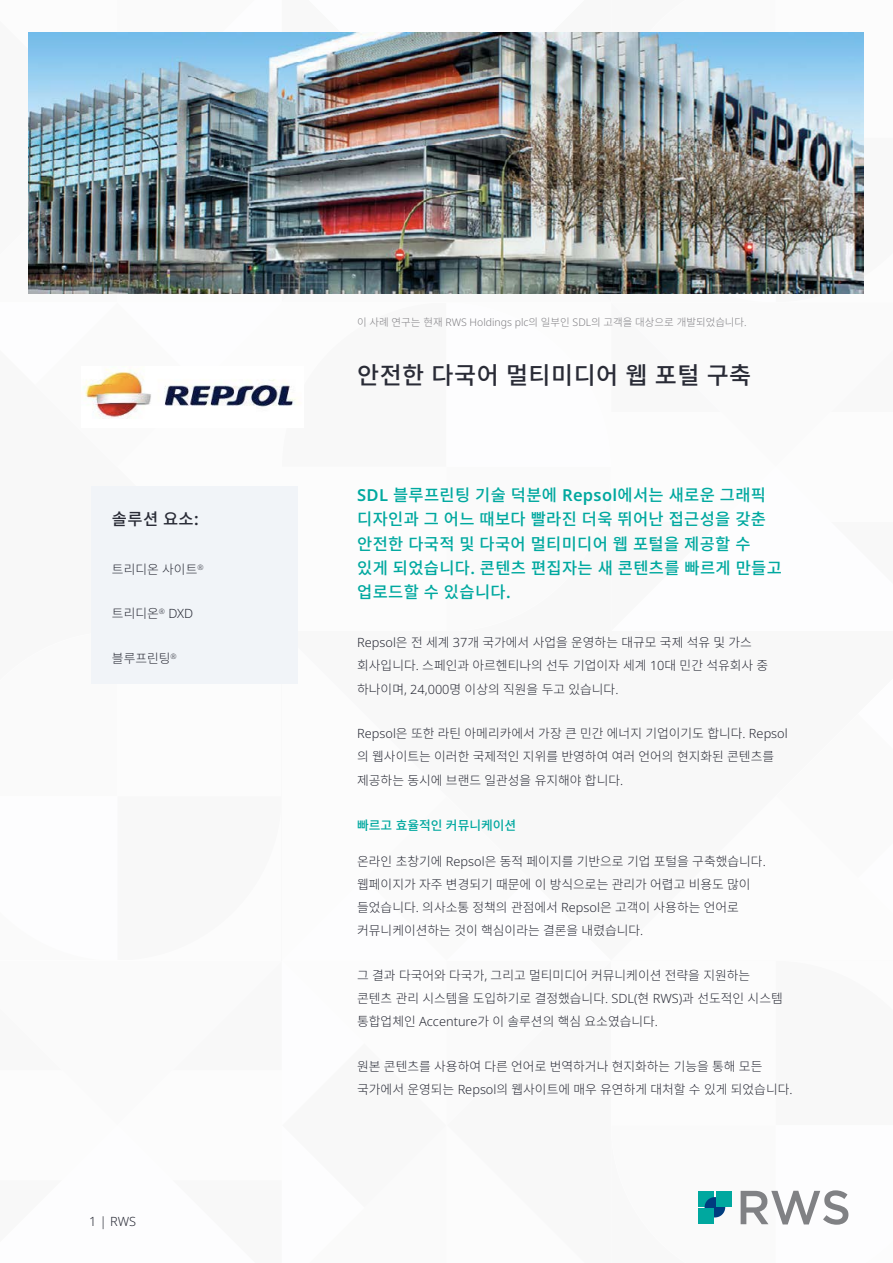
<style>
.page{position:relative;width:893px;height:1263px;background:#fff}
.page>*{position:absolute;margin:0;border:0;box-sizing:border-box;transform-origin:0 0}
.t1{font:500 24px "Noto Sans CJ Kkr";letter-spacing:.02em;color:#292b36}
.t2{font:500 16.5px/24.3px "Noto Sans CJ Kkr";letter-spacing:.02em;color:#00a89f}
.t3{font:500 16.5px "Noto Sans CJ Kkr";color:#292b36}
.t4{font:300 12.75px/23.2px "Noto Sans CJ Kkr";color:#292b36}
.t5{font:500 12.75px "Noto Sans CJ Kkr";color:#00a89f}
.t6{font:300 12.75px "Noto Sans";color:#292b36}
.t7{font:300 10.5px "Noto Sans CJ Kkr";color:#807f83}
.s1{font-family:"Noto Sans";font-weight:600}
.s2{font-family:"Noto Sans"}
</style>
<div class="page">
<img style="left:28px;top:32px;width:836px;height:1193px">
<div style="left:91px;top:486px;width:207px;height:198px;background:#f1f4f8"></div>
<p class="t3" style="left:112px;top:510px;width:88px">솔루션 요소<span class="s1">:</span></p>
<p class="t4" style="left:112px;top:558px;width:93px">트리디온 사이트<sup>®</sup></p>
<p class="t4" style="left:112px;top:602px;width:83px">트리디온<sup>®</sup> <span class="s2">DXD</span></p>
<p class="t4" style="left:112px;top:647px;width:66px">블루프린팅<sup>®</sup></p>
<p class="t6" style="left:89px;top:1212px;width:48px">1 | RWS</p>
<p class="t7" style="left:357px;top:316px;width:391px">이 사례 연구는 현재 <span class="s2">RWS Holdings plc</span>의 일부인 <span class="s2">SDL</span>의 고객을 대상으로 개발되었습니다<span class="s2">.</span></p>
<h1 class="t1" style="left:357px;top:361px;width:396px">안전한 다국어 멀티미디어 웹 포털 구축</h1>
<p class="t2" style="left:357px;top:483px;width:426px"><span class="s1">SDL</span> 블루프린팅 기술 덕분에 <span class="s1">Repsol</span>에서는 새로운 그래픽 디자인과 그 어느 때보다 빨라진 더욱 뛰어난 접근성을 갖춘 안전한 다국적 및 다국어 멀티미디어 웹 포털을 제공할 수 있게 되었습니다<span class="s1">.</span> 콘텐츠 편집자는 새 콘텐츠를 빠르게 만들고 업로드할 수 있습니다<span class="s1">.</span></p>
<p class="t4" style="left:357px;top:631px;width:413px"><span class="s2">Repsol</span>은 전 세계 <span class="s2">37</span>개 국가에서 사업을 운영하는 대규모 국제 석유 및 가스 회사입니다<span class="s2">.</span> 스페인과 아르헨티나의 선두 기업이자 세계 <span class="s2">10</span>대 민간 석유회사 중 하나이며<span class="s2">, 24,000</span>명 이상의 직원을 두고 있습니다<span class="s2">.</span></p>
<p class="t4" style="left:357px;top:722px;width:432px"><span class="s2">Repsol</span>은 또한 라틴 아메리카에서 가장 큰 민간 에너지 기업이기도 합니다<span class="s2">. Repsol </span>의 웹사이트는 이러한 국제적인 지위를 반영하여 여러 언어의 현지화된 콘텐츠를 제공하는 동시에 브랜드 일관성을 유지해야 합니다<span class="s2">.</span></p>
<p class="t5" style="left:357px;top:818px;width:161px">빠르고 효율적인 커뮤니케이션</p>
<p class="t4" style="left:357px;top:850px;width:410px">온라인 초창기에 <span class="s2">Repsol</span>은 동적 페이지를 기반으로 기업 포털을 구축했습니다<span class="s2">. </span>웹페이지가 자주 변경되기 때문에 이 방식으로는 관리가 어렵고 비용도 많이 들었습니다<span class="s2">.</span> 의사소통 정책의 관점에서 <span class="s2">Repsol</span>은 고객이 사용하는 언어로 커뮤니케이션하는 것이 핵심이라는 결론을 내렸습니다<span class="s2">.</span></p>
<p class="t4" style="left:357px;top:964px;width:427px">그 결과 다국어와 다국가<span class="s2">,</span> 그리고 멀티미디어 커뮤니케이션 전략을 지원하는 콘텐츠 관리 시스템을 도입하기로 결정했습니다<span class="s2">. SDL(</span>현 <span class="s2">RWS)</span>과 선도적인 시스템 통합업체인 <span class="s2">Accenture</span>가 이 솔루션의 핵심 요소였습니다<span class="s2">.</span></p>
<p class="t4" style="left:357px;top:1055px;width:437px">원본 콘텐츠를 사용하여 다른 언어로 번역하거나 현지화하는 기능을 통해 모든 국가에서 운영되는 <span class="s2">Repsol</span>의 웹사이트에 매우 유연하게 대처할 수 있게 되었습니다<span class="s2">.</span></p>
</div>
